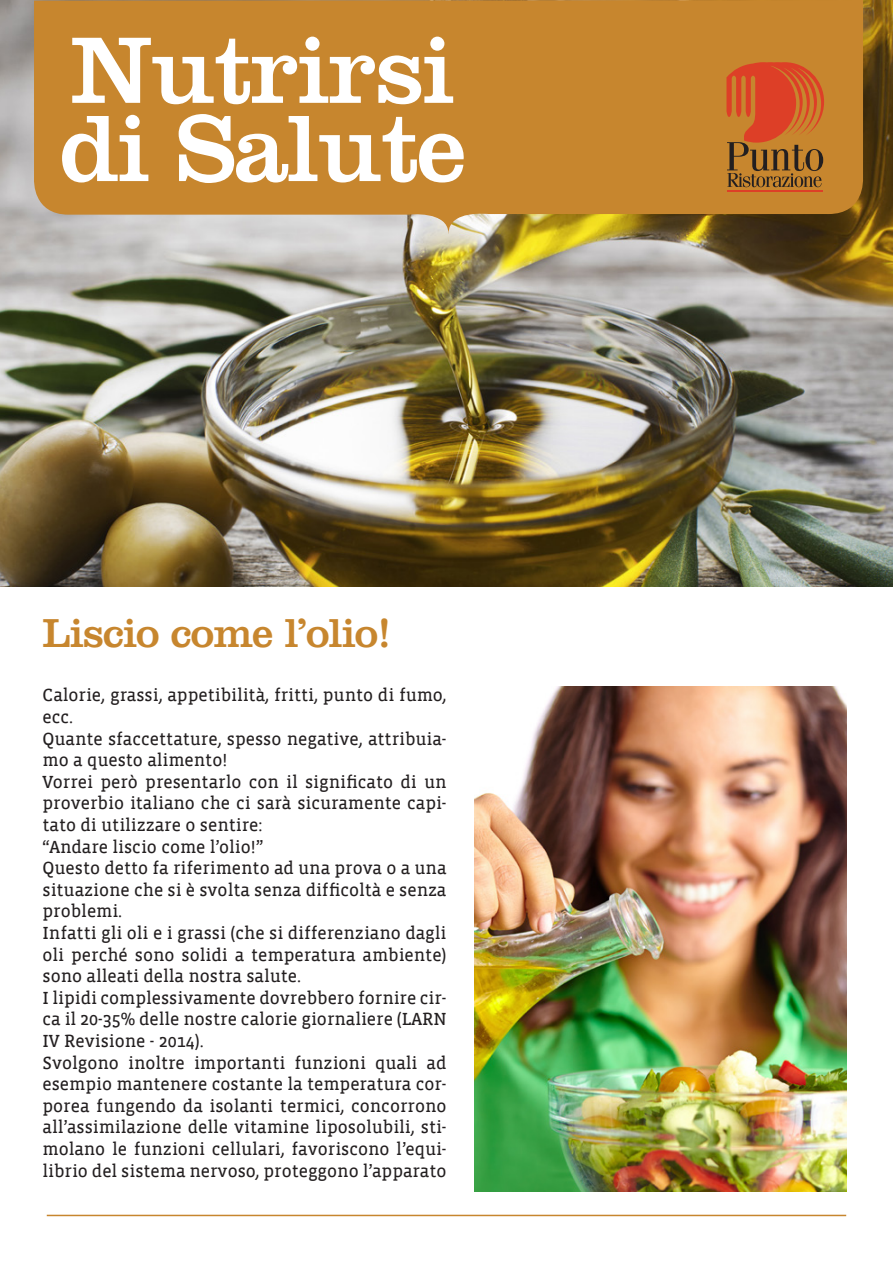
<style>
.page{position:relative;width:893px;height:1263px;background:#fff}
.page>*{position:absolute;margin:0;border:0;box-sizing:border-box;transform-origin:0 0}
.t1{font:98.1px "Clarendon";letter-spacing:-.02em;color:#fff}
.t2{font:42px "Clarendon";letter-spacing:-.02em;color:#c7862e}
.t3{font:18px/21.6px "Vista Slab Reg";color:#231f20;text-align:justify}
</style>
<div class="page">
<img style="left:0;top:0;width:893px;height:587px">
<svg style="left:33px;top:0;width:831px;height:234px;background:#c48835"></svg>
<hr style="left:727px;top:190px;width:96px;height:1px;background:#dd3f27">
<svg style="left:726px;top:62px;width:98px;height:125px;background:#be6029"></svg>
<hr style="left:47px;top:1215px;width:799px;height:1px;background:#c7862e">
<img style="left:474px;top:686px;width:372px;height:505px">
<p class="t1" style="left:70px;top:13px;width:386px">Nutrirsi</p>
<p class="t1" style="left:59px;top:91px;width:408px">di Salute</p>
<p class="t2" style="left:43px;top:608px;width:350px">Liscio come l’olio!</p>
<p class="t3" style="left:43px;top:685px;width:405px">Calorie, grassi, appetibilità, fritti, punto di fumo, ecc.</p>
<p class="t3" style="left:43px;top:728px;width:405px">Quante sfaccettature, spesso negative, attribuia&shy;mo a questo alimento!</p>
<p class="t3" style="left:43px;top:771px;width:405px">Vorrei però presentarlo con il significato di un proverbio italiano che ci sarà sicuramente capi&shy;tato di utilizzare o sentire:</p>
<p class="t3" style="left:43px;top:836px;width:222px">“Andare liscio come l’olio!”</p>
<p class="t3" style="left:43px;top:858px;width:405px">Questo detto fa riferimento ad una prova o a una situazione che si è svolta senza difficoltà e senza problemi.</p>
<p class="t3" style="left:43px;top:923px;width:405px">Infatti gli oli e i grassi (che si differenziano dagli oli perché sono solidi a temperatura ambiente) sono alleati della nostra salute.</p>
<p class="t3" style="left:43px;top:987px;width:405px">I lipidi complessivamente dovrebbero fornire cir&shy;ca il 20-35% delle nostre calorie giornaliere (LARN IV Revisione - 2014).</p>
<p class="t3" style="left:43px;top:1052px;width:405px">Svolgono inoltre importanti funzioni quali ad esempio mantenere costante la temperatura cor&shy;porea fungendo da isolanti termici, concorrono all’assimilazione delle vitamine liposolubili, sti&shy;molano le funzioni cellulari, favoriscono l’equi&shy;librio del sistema nervoso, proteggono l’apparato</p>
</div>
